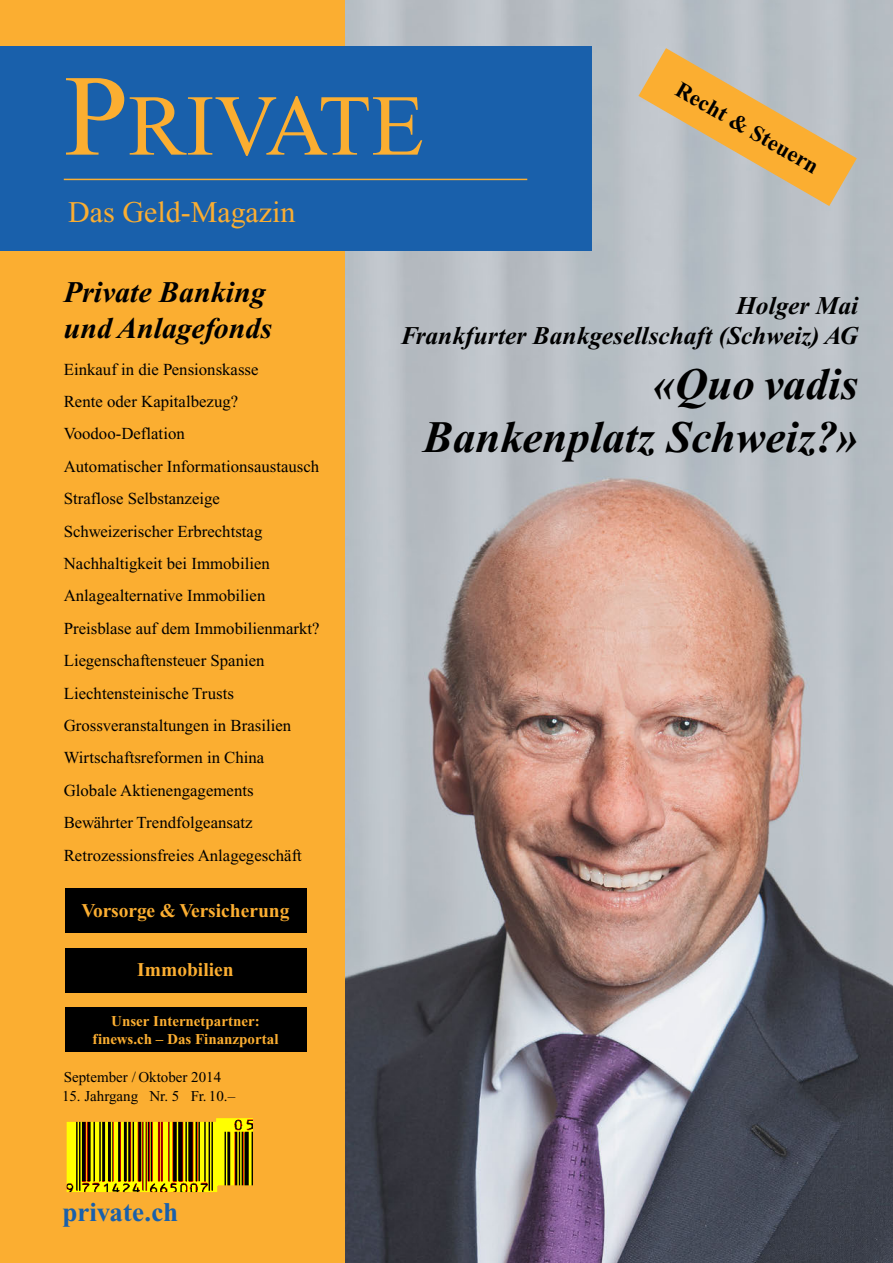
<style>
.page{position:relative;width:893px;height:1263px;background:#fff}
.page>*{position:absolute;margin:0;border:0;box-sizing:border-box;transform-origin:0 0}
.t1{font:86.7px "Times New Roman PS Std";color:#fbae31}
.t2{font:italic 700 45px/52.5px "Times New Roman PS Std";color:#000;text-align:right}
.t3{font:italic 700 30px/36px "Times New Roman PS Std";color:#000}
.t4{font:30px "Times New Roman PS Std";color:#fbae31}
.t5{font:700 27px "Times New Roman PS Std";color:#1960ab}
.t6{font:italic 700 25.5px/30px "Times New Roman PS Std";color:#000;text-align:right}
.t7{font:700 22.5px "Times New Roman PS Std";color:#000}
.t8{font:700 19.5px "Times New Roman PS Std";color:#fbae31}
.t9{font:16.8px/32.4px "Times New Roman PS Std";color:#000}
.t10{font:700 15px/17.5px "Times New Roman PS Std";color:#fbae31;text-align:center}
.t11{font:15px "Times New Roman PS Std";color:#000}
.s1{font-size:115.5px}
</style>
<div class="page">
<img style="left:345px;top:0;width:548px;height:1263px">
<div style="left:0;top:0;width:345px;height:1263px;background:#fbae31"></div>
<div style="left:0;top:47px;width:591px;height:204px;background:#1960ab"></div>
<hr style="left:64px;top:179px;width:463px;height:1px;background:#fbae31">
<svg style="left:638px;top:48px;width:219px;height:158px;background:#d1ba92"></svg>
<div style="left:65px;top:888px;width:241px;height:44px;background:#000"></div>
<div style="left:65px;top:948px;width:241px;height:44px;background:#000"></div>
<div style="left:65px;top:1007px;width:241px;height:45px;background:#000"></div>
<img style="left:67px;top:1122px;width:150px;height:70px">
<img style="left:216px;top:1118px;width:37px;height:67px">
<img style="left:216px;top:1122px;width:1px;height:63px">
<h1 class="t1" style="left:64px;top:94px;width:362px"><span class="s1">P</span>RIVATE</h1>
<h3 class="t4" style="left:68px;top:201px;width:229px">Das Geld-Magazin</h3>
<h3 class="t7" style="left:681px;top:81px;width:162px;rotate:30deg">Recht &amp; Steuern</h3>
<h3 class="t3" style="left:64px;top:277px;width:210px">Private Banking und Anlagefonds</h3>
<p class="t9" style="left:64px;top:354px;width:257px">Einkauf in die Pensionskasse<br>Rente oder Kapitalbezug?<br>Voodoo-Deflation<br>Automatischer Informationsaustausch<br>Straflose Selbstanzeige<br>Schweizerischer Erbrechtstag<br>Nachhaltigkeit bei Immobilien<br>Anlagealternative Immobilien<br>Preisblase auf dem Immobilienmarkt?<br>Liegenschaftensteuer Spanien<br>Liechtensteinische Trusts<br>Grossveranstaltungen in Brasilien<br>Wirtschaftsreformen in China<br>Globale Aktienengagements<br>Bewährter Trendfolgeansatz<br>Retrozessionsfreies Anlagegeschäft</p>
<p class="t8" style="left:81px;top:904px;width:210px">Vorsorge &amp; Versicherung</p>
<p class="t8" style="left:137px;top:963px;width:98px">Immobilien</p>
<p class="t10" style="left:92px;top:1014px;width:188px">Unser Internetpartner: finews.ch – Das Finanzportal</p>
<p class="t11" style="left:64px;top:1071px;width:159px">September / Oktober 2014</p>
<p class="t11" style="left:62px;top:1091px;width:174px">15. Jahrgang Nr. 5 Fr. 10.–</p>
<h3 class="t5" style="left:63px;top:1203px;width:117px">private.ch</h3>
<h3 class="t6" style="left:401px;top:293px;width:458px">Holger Mai<br>Frankfurter Bankgesellschaft (Schweiz) AG</h3>
<h2 class="t2" style="left:423px;top:363px;width:437px">«Quo vadis<br>Bankenplatz Schweiz?»</h2>
</div>
